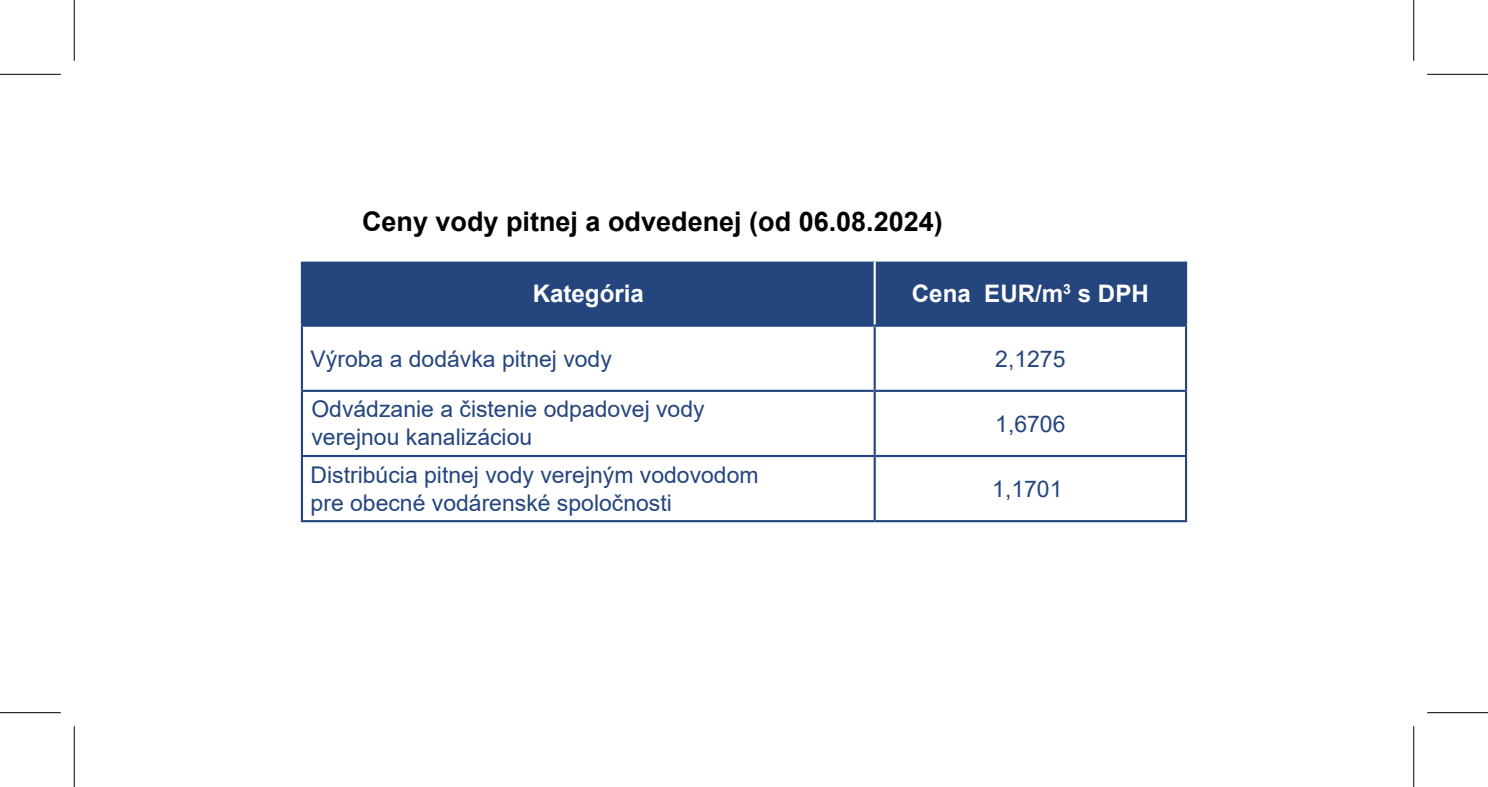
<style>
.page{position:relative;width:1488px;height:787px;background:#fff}
.page>*{position:absolute;margin:0;border:0;box-sizing:border-box;transform-origin:0 0}
.t1{font:700 27px "Arial";color:#000001}
.t2{font:700 24.07px "Arial";color:#fff}
.t3{font:22.95px/27.4px "Arial";color:#24457d}
</style>
<div class="page">
<div style="left:303px;top:261px;width:882px;height:63px;background:#24457d"></div>
<svg style="left:303px;top:326px;width:882px;height:194px"></svg>
<hr style="left:301px;top:261px;width:2px;height:63px;background:#24457d">
<hr style="left:301px;top:324px;width:574px;height:2px;background:#24457d">
<hr style="left:301px;top:326px;width:2px;height:63px;background:#24457d">
<hr style="left:874px;top:326px;width:2px;height:63px;background:#24457d">
<hr style="left:1185px;top:326px;width:2px;height:63px;background:#24457d">
<hr style="left:301px;top:389px;width:574px;height:3px;background:#24457d">
<hr style="left:301px;top:392px;width:2px;height:63px;background:#24457d">
<hr style="left:875px;top:389px;width:312px;height:3px;background:#24457d">
<hr style="left:874px;top:392px;width:2px;height:63px;background:#24457d">
<hr style="left:1185px;top:392px;width:2px;height:63px;background:#24457d">
<hr style="left:301px;top:455px;width:574px;height:2px;background:#24457d">
<hr style="left:301px;top:457px;width:2px;height:63px;background:#24457d">
<hr style="left:875px;top:455px;width:312px;height:2px;background:#24457d">
<hr style="left:874px;top:457px;width:2px;height:63px;background:#24457d">
<hr style="left:1185px;top:457px;width:2px;height:63px;background:#24457d">
<hr style="left:301px;top:520px;width:574px;height:2px;background:#24457d">
<hr style="left:875px;top:520px;width:312px;height:2px;background:#24457d">
<hr style="left:874px;top:261px;width:2px;height:63px;background:#fff">
<hr style="left:875px;top:324px;width:312px;height:2px;background:#24457d">
<hr style="left:1185px;top:261px;width:2px;height:63px;background:#24457d">
<hr style="left:0;top:74px;width:61px;height:1px;background:#000">
<hr style="left:1427px;top:74px;width:61px;height:1px;background:#000">
<hr style="left:0;top:712px;width:61px;height:1px;background:#000">
<hr style="left:1427px;top:712px;width:61px;height:1px;background:#000">
<hr style="left:74px;top:0;width:1px;height:61px;background:#000">
<hr style="left:74px;top:726px;width:1px;height:60px;background:#000">
<hr style="left:1413px;top:0;width:1px;height:61px;background:#000">
<hr style="left:1413px;top:726px;width:1px;height:60px;background:#000">
<p class="t1" style="left:362px;top:203px;width:582px">Ceny vody pitnej a odvedenej (od 06.08.2024)</p>
<p class="t2" style="left:533px;top:276px;width:113px">Kategória</p>
<p class="t2" style="left:912px;top:276px;width:238px">Cena EUR/m<sup>3</sup> s DPH</p>
<p class="t3" style="left:311px;top:344px;width:303px">Výroba a dodávka pitnej vody</p>
<p class="t3" style="left:995px;top:344px;width:72px">2,1275</p>
<p class="t3" style="left:311px;top:395px;width:395px">Odvádzanie a čistenie odpadovej vody verejnou kanalizáciou</p>
<p class="t3" style="left:995px;top:409px;width:72px">1,6706</p>
<p class="t3" style="left:311px;top:461px;width:449px">Distribúcia pitnej vody verejným vodovodom pre obecné vodárenské spoločnosti</p>
<p class="t3" style="left:992px;top:475px;width:72px">1,1701</p>
</div>
